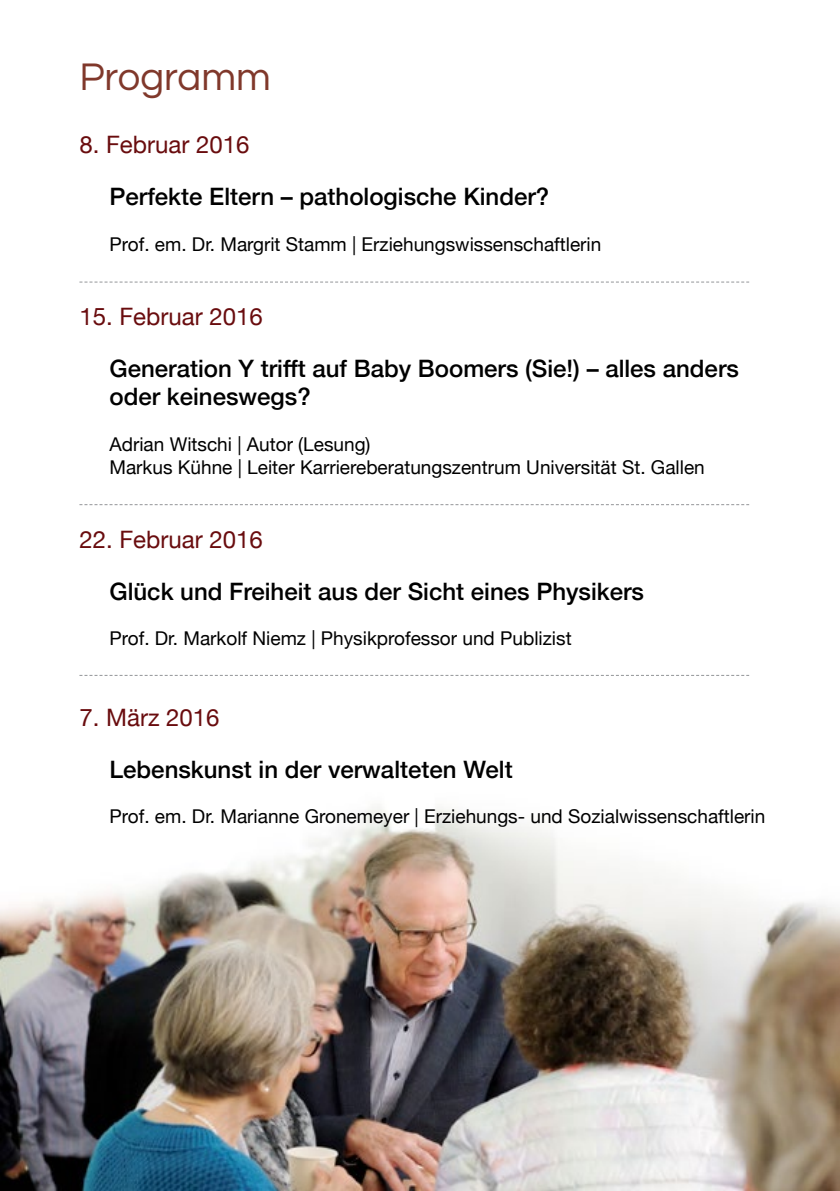
<style>
.page{position:relative;width:840px;height:1191px;background:#fff}
.page>*{position:absolute;margin:0;border:0;box-sizing:border-box;transform-origin:0 0}
.t1{font:40px "Questrial";color:#80382b}
.t2{font:500 24px/28.8px "Helvetica Neue";color:#000}
.t3{font:24px "Helvetica Neue";color:#690c0e}
.t4{font:19px/22.8px "Helvetica Neue";color:#000}
</style>
<div class="page">
<img style="left:0;top:806px;width:839px;height:385px">
<svg style="left:79px;top:281px;width:669px;height:1px"></svg>
<svg style="left:79px;top:504px;width:669px;height:1px"></svg>
<svg style="left:79px;top:675px;width:669px;height:1px"></svg>
<h1 class="t1" style="left:79px;top:57px;width:193px">Programm</h1>
<p class="t3" style="left:79px;top:127px;width:171px">8. Februar 2016</p>
<p class="t2" style="left:109px;top:180px;width:441px">Perfekte Eltern – pathologische Kinder?</p>
<p class="t4" style="left:109px;top:233px;width:493px">Prof. em. Dr. Margrit Stamm | Erziehungswissenschaftlerin</p>
<p class="t3" style="left:79px;top:299px;width:185px">15. Februar 2016</p>
<p class="t2" style="left:109px;top:352px;width:630px">Generation Y trifft auf Baby Boomers (Sie!) – alles anders oder keineswegs?</p>
<p class="t4" style="left:109px;top:434px;width:596px">Adrian Witschi | Autor (Lesung)<br>Markus Kühne | Leiter Karriereberatungszentrum Universität St. Gallen</p>
<p class="t3" style="left:79px;top:522px;width:185px">22. Februar 2016</p>
<p class="t2" style="left:109px;top:575px;width:535px">Glück und Freiheit aus der Sicht eines Physikers</p>
<p class="t4" style="left:109px;top:628px;width:463px">Prof. Dr. Markolf Niemz | Physikprofessor und Publizist</p>
<p class="t3" style="left:79px;top:700px;width:142px">7. März 2016</p>
<p class="t2" style="left:109px;top:752px;width:404px">Lebenskunst in der verwalteten Welt</p>
<p class="t4" style="left:109px;top:806px;width:657px">Prof. em. Dr. Marianne Gronemeyer | Erziehungs- und Sozialwissenschaftlerin</p>
</div>
